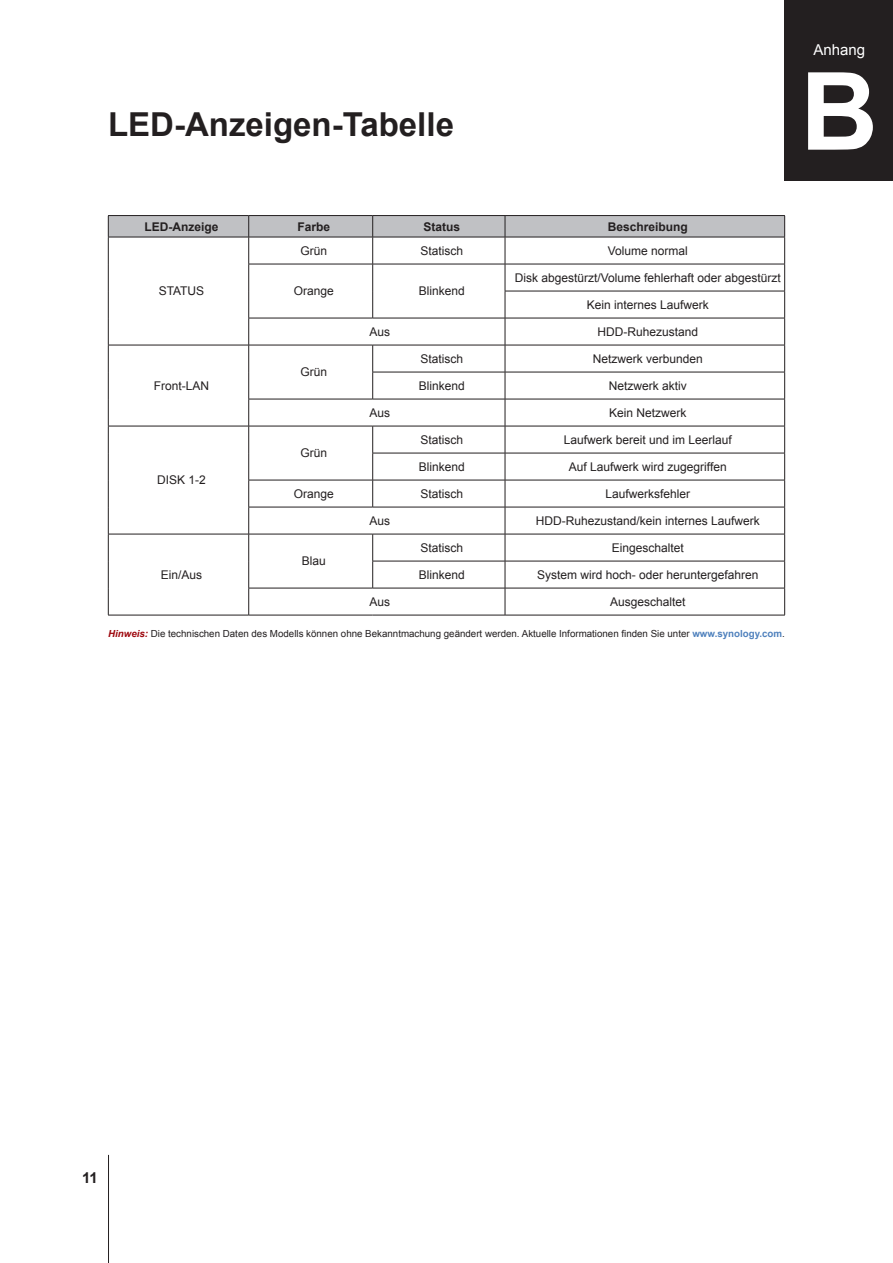
<style>
.page{position:relative;width:893px;height:1263px;background:#fff}
.page>*{position:absolute;margin:0;border:0;box-sizing:border-box;transform-origin:0 0}
.ChapterNum{font:700 108px "Arial";color:#fff}
.H1-ChapterTitle{font:700 33px "Arial";color:#231f20}
.Chapter-center{font:15px "Arial";color:#fff}
.PageNumber-sidebar{font:700 15px "Arial";color:#231f20}
.xBodyCenter{font:12px "Arial";color:#231f20}
.XHeadCenter{font:700 12px "Arial";color:#231f20}
.AppendixNote{font:9.75px "Arial";color:#231f20}
.s1{font-weight:700;font-style:italic;color:#9d070d}
.s2{font-weight:700;color:#4f81bd}
</style>
<div class="page">
<div style="left:785px;top:0;width:108px;height:180px;background:#231f20"></div>
<hr style="left:108px;top:1155px;width:1px;height:108px;background:#231f20">
<hr style="left:108px;top:215px;width:141px;height:1px;background:#231f20">
<hr style="left:249px;top:215px;width:124px;height:1px;background:#231f20">
<hr style="left:373px;top:215px;width:132px;height:1px;background:#231f20">
<hr style="left:505px;top:215px;width:280px;height:1px;background:#231f20">
<hr style="left:108px;top:615px;width:141px;height:1px;background:#231f20">
<hr style="left:249px;top:615px;width:124px;height:1px;background:#231f20">
<hr style="left:373px;top:615px;width:132px;height:1px;background:#231f20">
<svg style="left:108px;top:216px;width:677px;height:399px"></svg>
<hr style="left:505px;top:588px;width:280px;height:1px;background:#231f20">
<hr style="left:505px;top:615px;width:280px;height:1px;background:#231f20">
<p class="H1-ChapterTitle" style="left:108px;top:102px;width:347px">LED-Anzeigen-Tabelle</p>
<p class="Chapter-center" style="left:813px;top:40px;width:53px">Anhang</p>
<p class="ChapterNum" style="left:800px;top:41px;width:79px">B</p>
<p class="XHeadCenter" style="left:144px;top:218px;width:76px">LED-Anzeige</p>
<p class="XHeadCenter" style="left:297px;top:218px;width:34px">Farbe</p>
<p class="XHeadCenter" style="left:423px;top:218px;width:38px">Status</p>
<p class="XHeadCenter" style="left:608px;top:218px;width:82px">Beschreibung</p>
<p class="xBodyCenter" style="left:159px;top:283px;width:47px">STATUS</p>
<p class="xBodyCenter" style="left:154px;top:378px;width:57px">Front-LAN</p>
<p class="xBodyCenter" style="left:157px;top:472px;width:50px">DISK 1-2</p>
<p class="xBodyCenter" style="left:161px;top:567px;width:43px">Ein/Aus</p>
<p class="xBodyCenter" style="left:300px;top:243px;width:28px">Grün</p>
<p class="xBodyCenter" style="left:420px;top:243px;width:44px">Statisch</p>
<p class="xBodyCenter" style="left:608px;top:243px;width:82px">Volume normal</p>
<p class="xBodyCenter" style="left:294px;top:283px;width:42px">Orange</p>
<p class="xBodyCenter" style="left:419px;top:283px;width:48px">Blinkend</p>
<p class="xBodyCenter" style="left:515px;top:270px;width:268px">Disk abgestürzt/Volume fehlerhaft oder abgestürzt</p>
<p class="xBodyCenter" style="left:587px;top:297px;width:124px">Kein internes Laufwerk</p>
<p class="xBodyCenter" style="left:300px;top:364px;width:28px">Grün</p>
<p class="xBodyCenter" style="left:300px;top:445px;width:28px">Grün</p>
<p class="xBodyCenter" style="left:370px;top:324px;width:22px">Aus</p>
<p class="xBodyCenter" style="left:597px;top:324px;width:102px">HDD-Ruhezustand</p>
<p class="xBodyCenter" style="left:420px;top:351px;width:44px">Statisch</p>
<p class="xBodyCenter" style="left:593px;top:351px;width:112px">Netzwerk verbunden</p>
<p class="xBodyCenter" style="left:419px;top:378px;width:48px">Blinkend</p>
<p class="xBodyCenter" style="left:609px;top:378px;width:80px">Netzwerk aktiv</p>
<p class="xBodyCenter" style="left:370px;top:405px;width:22px">Aus</p>
<p class="xBodyCenter" style="left:609px;top:405px;width:79px">Kein Netzwerk</p>
<p class="xBodyCenter" style="left:420px;top:432px;width:44px">Statisch</p>
<p class="xBodyCenter" style="left:564px;top:432px;width:170px">Laufwerk bereit und im Leerlauf</p>
<p class="xBodyCenter" style="left:419px;top:459px;width:48px">Blinkend</p>
<p class="xBodyCenter" style="left:569px;top:459px;width:159px">Auf Laufwerk wird zugegriffen</p>
<p class="xBodyCenter" style="left:294px;top:486px;width:42px">Orange</p>
<p class="xBodyCenter" style="left:420px;top:486px;width:44px">Statisch</p>
<p class="xBodyCenter" style="left:605px;top:486px;width:86px">Laufwerksfehler</p>
<p class="xBodyCenter" style="left:370px;top:513px;width:22px">Aus</p>
<p class="xBodyCenter" style="left:536px;top:513px;width:226px">HDD-Ruhezustand/kein internes Laufwerk</p>
<p class="xBodyCenter" style="left:302px;top:553px;width:26px">Blau</p>
<p class="xBodyCenter" style="left:420px;top:540px;width:44px">Statisch</p>
<p class="xBodyCenter" style="left:612px;top:540px;width:74px">Eingeschaltet</p>
<p class="xBodyCenter" style="left:419px;top:567px;width:48px">Blinkend</p>
<p class="xBodyCenter" style="left:537px;top:567px;width:223px">System wird hoch- oder heruntergefahren</p>
<p class="xBodyCenter" style="left:370px;top:594px;width:22px">Aus</p>
<p class="xBodyCenter" style="left:610px;top:594px;width:77px">Ausgeschaltet</p>
<p class="AppendixNote" style="left:108px;top:627px;width:678px"><span class="s1">Hinweis:</span> Die technischen Daten des Modells können ohne Bekanntmachung geändert werden. Aktuelle Informationen finden Sie unter <span class="s2">www.synology.com</span>.</p>
<p class="PageNumber-sidebar" style="left:82px;top:1168px;width:17px">11</p>
</div>
